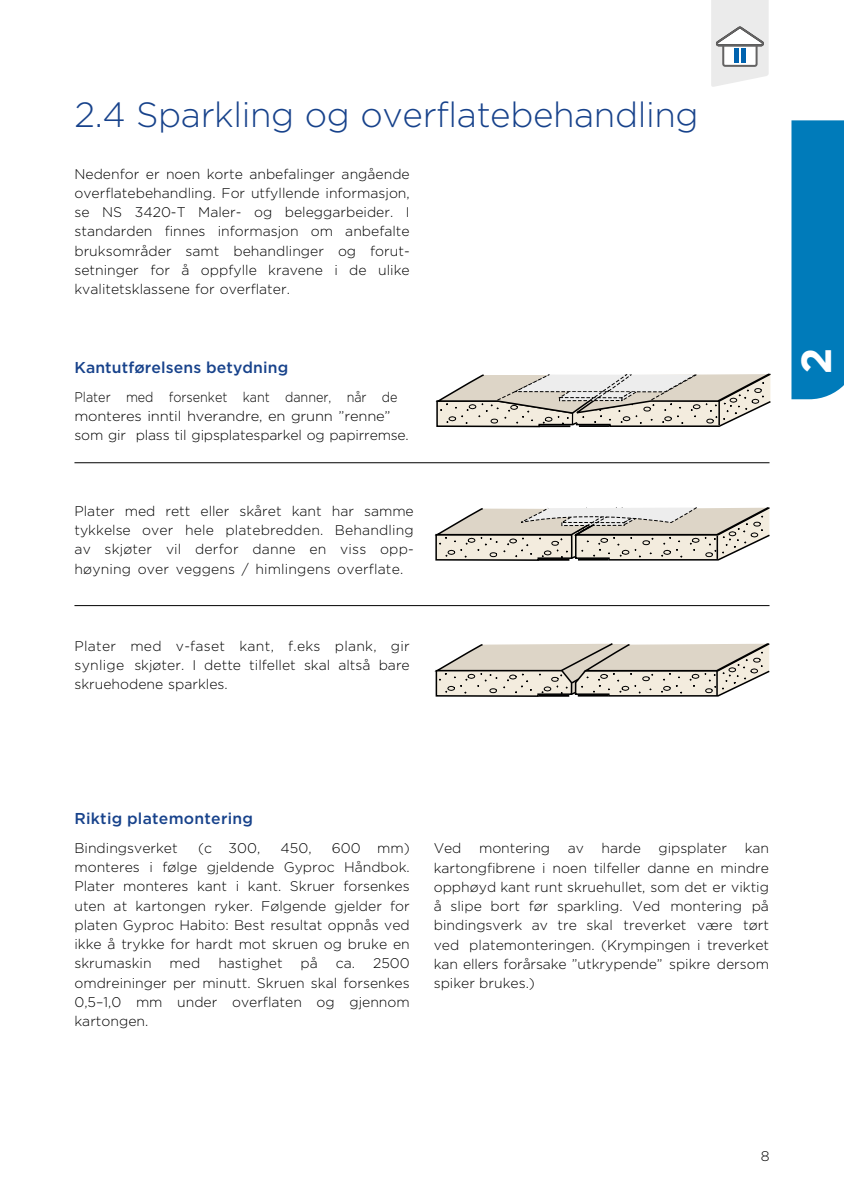
<style>
.page{position:relative;width:844px;height:1191px;background:#fff}
.page>*{position:absolute;margin:0;border:0;box-sizing:border-box;transform-origin:0 0}
.t1{font:700 42px "Gotham";color:#fff}
.t2{font:300 35px "Gotham";letter-spacing:-.01em;color:#17428b}
.t3{font:500 15.75px "Gotham";letter-spacing:.01em;color:#17428b}
.t4{font:300 14px/19.2px "Gotham";color:#000;text-align:justify}
.t5{font:300 14px/19.2px "Gotham";color:#000;scale:.9 1}
</style>
<div class="page">
<div style="left:791px;top:120px;width:52px;height:279px;background:#007bba"></div>
<svg style="left:711px;top:0;width:57px;height:87px"></svg>
<div style="left:740px;top:48px;width:5px;height:15px;background:#0063af"></div>
<hr style="left:734px;top:48px;width:4px;height:15px;background:#0063af">
<svg style="left:435px;top:373px;width:335px;height:55px;background:#d0ccc3"></svg>
<svg style="left:434px;top:507px;width:336px;height:54px;background:#d0cbc1"></svg>
<svg style="left:434px;top:643px;width:336px;height:54px;background:#d0cabf"></svg>
<hr style="left:74px;top:462px;width:695px;height:1px;background:#000">
<hr style="left:74px;top:605px;width:695px;height:1px;background:#000">
<h2 class="t2" style="left:74px;top:93px;width:625px">2.4 Sparkling og overflatebehandling</h2>
<p class="t4" style="left:74px;top:164px;width:337px">Nedenfor er noen korte anbefalinger angående overflatebehandling. For utfyllende informasjon, se NS 3420-T Maler- og beleggarbeider. I standarden finnes informasjon om anbefalte bruksområder samt behandlinger og forut&shy;setninger for å oppfylle kravene i de ulike kvalitetsklassene for overflater.</p>
<p class="t3" style="left:74px;top:357px;width:215px">Kantutførelsens betydning</p>
<p class="t5" style="left:74px;top:387px;width:373px">Plater med forsenket kant danner, når de monteres inntil hverandre, en grunn ”renne” som gir plass til gipsplatesparkel og papirremse.</p>
<p class="t4" style="left:74px;top:501px;width:341px">Plater med rett eller skåret kant har samme tykkelse over hele platebredden. Behandling av skjøter vil derfor danne en viss opp&shy;høyning over veggens / himlingens overflate.</p>
<p class="t4" style="left:74px;top:636px;width:337px">Plater med v-faset kant, f.eks plank, gir synlige skjøter. I dette tilfellet skal altså bare skruehodene sparkles.</p>
<h1 class="t1" style="left:788px;top:374px;width:28px;rotate:-90deg">2</h1>
<p class="t3" style="left:74px;top:808px;width:180px">Riktig platemontering</p>
<p class="t4" style="left:74px;top:838px;width:105px">Bindingsverket</p>
<p class="t4" style="left:198px;top:838px;width:64px">(c 300,</p>
<p class="t4" style="left:280px;top:838px;width:32px">450,</p>
<p class="t4" style="left:74px;top:838px;width:337px;text-indent:257px">600 mm) monteres i følge gjeldende Gyproc Håndbok.<br>Plater monteres kant i kant. Skruer forsenkes uten at kartongen ryker. Følgende gjelder for platen Gyproc Habito: Best resultat oppnås ved ikke å trykke for hardt mot skruen og bruke en skrumaskin</p>
<p class="t4" style="left:170px;top:953px;width:32px">med</p>
<p class="t4" style="left:218px;top:953px;width:66px">hastighet</p>
<p class="t4" style="left:300px;top:953px;width:19px">på</p>
<p class="t4" style="left:74px;top:953px;width:337px;text-indent:261px">ca. 2500 omdreininger per minutt. Skruen skal forsenkes 0,5–1,0 mm under overflaten og gjennom kartongen.</p>
<p class="t4" style="left:433px;top:838px;width:29px">Ved</p>
<p class="t4" style="left:479px;top:838px;width:72px">montering</p>
<p class="t4" style="left:567px;top:838px;width:18px">av</p>
<p class="t4" style="left:601px;top:838px;width:41px">harde</p>
<p class="t4" style="left:658px;top:838px;width:70px">gipsplater</p>
<p class="t4" style="left:433px;top:838px;width:336px;text-indent:311px">kan kartongfibrene i noen tilfeller danne en mindre opphøyd kant runt skruehullet, som det er viktig å slipe bort før sparkling. Ved montering på bindingsverk av tre skal treverket være tørt ved platemonteringen. (Krympingen i treverket kan ellers forårsake ”utkrypende” spikre dersom spiker brukes.)</p>
<p class="t4" style="left:760px;top:1146px;width:10px">8</p>
</div>
